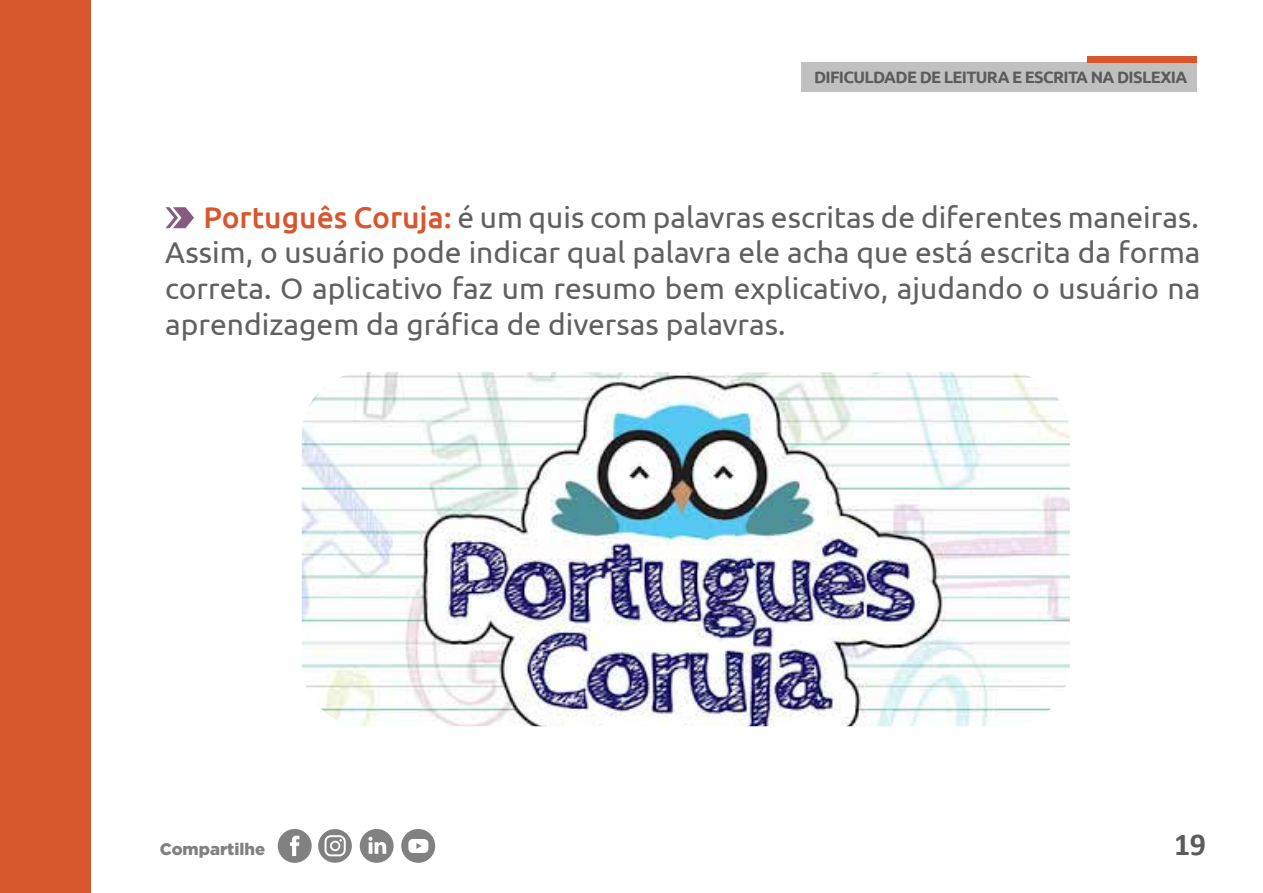
<style>
.page{position:relative;width:1263px;height:893px;background:#fff}
.page>*{position:absolute;margin:0;border:0;box-sizing:border-box;transform-origin:0 0}
.t1{font:700 31.95px "Calibri";color:#5b5b5b}
.t2{font:30px/35.5px "Ubuntu";color:#606060;text-align:justify}
.t3{font:900 16.65px "Gotham";color:#818181}
.t4{font:700 16.5px "Ubuntu";letter-spacing:-.04em;color:#5b5b5b}
.s1{font-weight:500;color:#d7562d}
</style>
<div class="page">
<div style="left:278px;top:829px;width:34px;height:34px;background:#818181;border-radius:50%"></div>
<svg style="left:290px;top:836px;width:9px;height:20px"></svg>
<div style="left:401px;top:829px;width:34px;height:34px;background:#818181;border-radius:50%"></div>
<svg style="left:408px;top:839px;width:20px;height:14px"></svg>
<svg style="left:318px;top:829px;width:34px;height:34px"></svg>
<div style="left:360px;top:829px;width:34px;height:34px;background:#818181;border-radius:50%"></div>
<svg style="left:368px;top:837px;width:18px;height:17px"></svg>
<div style="left:0;top:0;width:90px;height:893px;background:#d7562d"></div>
<div style="left:800px;top:62px;width:396px;height:30px;background:#c0c0c0"></div>
<div style="left:1087px;top:56px;width:109px;height:6px;background:#d7562d"></div>
<svg style="left:165px;top:207px;width:29px;height:21px"></svg>
<img style="left:302px;top:372px;width:768px;height:354px">
<p class="t4" style="left:814px;top:67px;width:375px">DIFICULDADE DE LEITURA E ESCRITA NA DISLEXIA</p>
<p class="t2" style="left:165px;top:199px;width:1037px;text-indent:38px"><span class="s1">Português Coruja:</span> é um quis com palavras escritas de diferentes maneiras.<br>Assim, o usuário pode indicar qual palavra ele acha que está escrita da forma correta. O aplicativo faz um resumo bem explicativo, ajudando o usuário na aprendizagem da gráfica de diversas palavras.</p>
<p class="t3" style="left:160px;top:839px;width:107px">Compartilhe</p>
<p class="t1" style="left:1174px;top:822px;width:33px">19</p>
</div>
